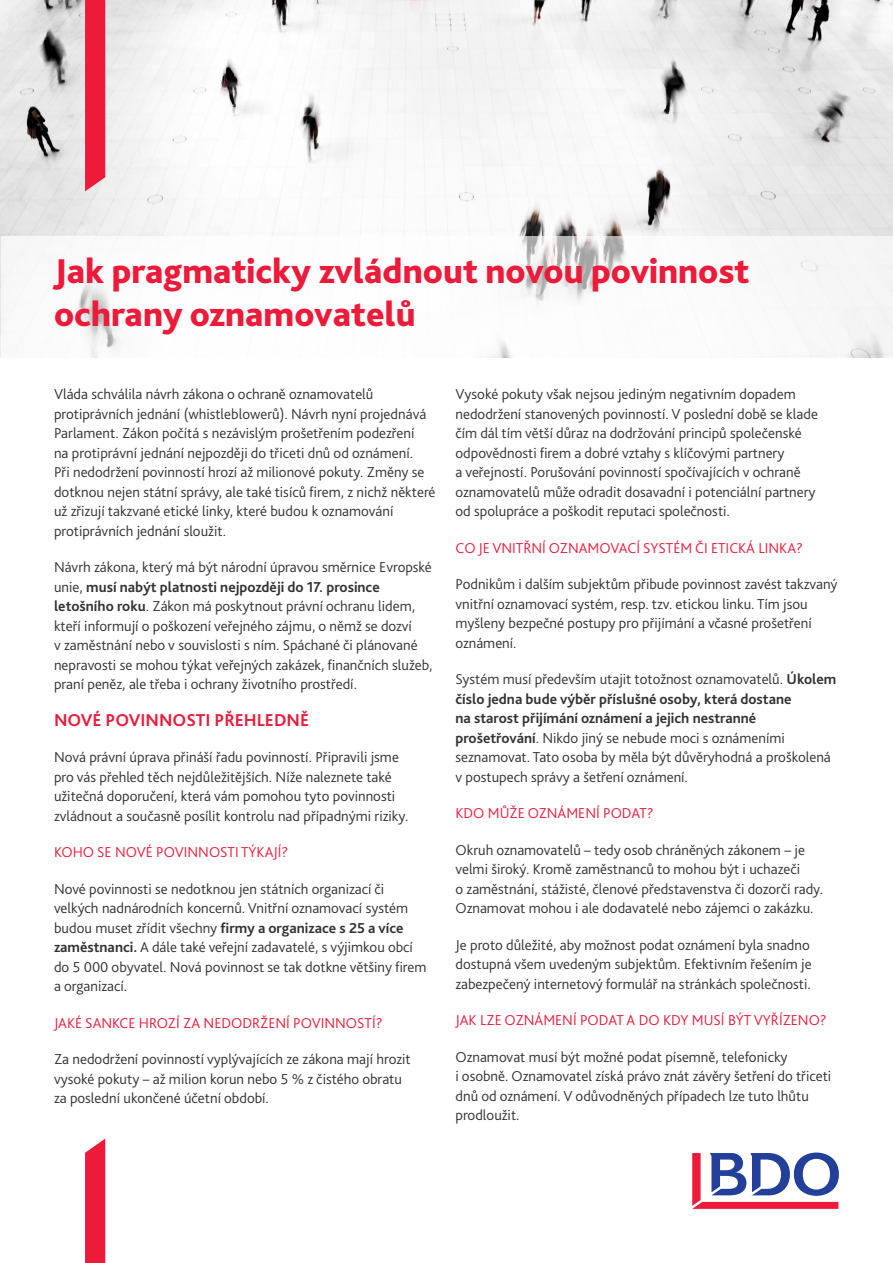
<style>
.page{position:relative;width:893px;height:1263px;background:#fff}
.page>*{position:absolute;margin:0;border:0;box-sizing:border-box;transform-origin:0 0}
.NADPIS{font:800 36px/43.2px "Bliss Pro";color:#ed1a3a}
.Subheading_level_1{font:700 18px "Bliss Pro";color:#ed1a3a}
.Body_text{font:300 15px/19.5px "Bliss Pro";color:#333231}
.Subheading_level_2{font:300 15px "Bliss Pro";color:#ed1a3a}
.s1{font-weight:700}
</style>
<div class="page">
<svg style="left:692px;top:1152px;width:147px;height:57px"></svg>
<img style="left:0;top:0;width:893px;height:357px">
<div style="left:1px;top:236px;width:891px;height:123px;background:#fff"></div>
<div style="left:85px;top:0;width:20px;height:191px;background:#ed1a3a"></div>
<svg style="left:85px;top:1139px;width:20px;height:124px;background:#ed2645"></svg>
<p class="NADPIS" style="left:54px;top:249px;width:697px">Jak pragmaticky zvládnout novou povinnost ochrany oznamovatelů</p>
<p class="Body_text" style="left:54px;top:384px;width:383px">Vláda schválila návrh zákona o ochraně oznamovatelů protiprávních jednání (whistleblowerů). Návrh nyní projednává Parlament. Zákon počítá s nezávislým prošetřením podezření<br>na protiprávní jednání nejpozději do třiceti dnů od oznámení.<br>Při nedodržení povinností hrozí až milionové pokuty. Změny se dotknou nejen státní správy, ale také tisíců firem, z nichž některé už zřizují takzvané etické linky, které budou k oznamování protiprávních jednání sloužit.</p>
<p class="Body_text" style="left:54px;top:557px;width:380px">Návrh zákona, který má být národní úpravou směrnice Evropské unie, <span class="s1">musí nabýt platnosti nejpozději do 17. prosince letošního roku</span>. Zákon má poskytnout právní ochranu lidem, kteří informují o poškození veřejného zájmu, o němž se dozví<br>v zaměstnání nebo v souvislosti s ním. Spáchané či plánované nepravosti se mohou týkat veřejných zakázek, finančních služeb, praní peněz, ale třeba i ochrany životního prostředí.</p>
<p class="Subheading_level_1" style="left:54px;top:708px;width:257px">NOVÉ POVINNOSTI PŘEHLEDNĚ</p>
<p class="Body_text" style="left:54px;top:747px;width:356px">Nová právní úprava přináší řadu povinností. Připravili jsme pro vás přehled těch nejdůležitějších. Níže naleznete také užitečná doporučení, která vám pomohou tyto povinnosti zvládnout a současně posílit kontrolu nad případnými riziky.</p>
<p class="Subheading_level_2" style="left:54px;top:843px;width:236px">KOHO SE NOVÉ POVINNOSTI TÝKAJÍ?</p>
<p class="Body_text" style="left:54px;top:879px;width:374px">Nové povinnosti se nedotknou jen státních organizací či velkých nadnárodních koncernů. Vnitřní oznamovací systém budou muset zřídit všechny <span class="s1">firmy a organizace s 25 a více zaměstnanci.</span> A dále také veřejní zadavatelé, s výjimkou obcí do 5 000 obyvatel. Nová povinnost se tak dotkne většiny firem a organizací.</p>
<p class="Subheading_level_2" style="left:54px;top:1013px;width:330px">JAKÉ SANKCE HROZÍ ZA NEDODRŽENÍ POVINNOSTÍ?</p>
<p class="Body_text" style="left:54px;top:1049px;width:358px">Za nedodržení povinností vyplývajících ze zákona mají hrozit vysoké pokuty – až milion korun nebo 5 % z čistého obratu za poslední ukončené účetní období.</p>
<p class="Body_text" style="left:455px;top:384px;width:364px">Vysoké pokuty však nejsou jediným negativním dopadem nedodržení stanovených povinností. V poslední době se klade čím dál tím větší důraz na dodržování principů společenské odpovědnosti firem a dobré vztahy s klíčovými partnery<br>a veřejností. Porušování povinností spočívajících v ochraně oznamovatelů může odradit dosavadní i potenciální partnery od spolupráce a poškodit reputaci společnosti.</p>
<p class="Subheading_level_2" style="left:455px;top:538px;width:349px">CO JE VNITŘNÍ OZNAMOVACÍ SYSTÉM ČI ETICKÁ LINKA?</p>
<p class="Body_text" style="left:455px;top:574px;width:384px">Podnikům i dalším subjektům přibude povinnost zavést takzvaný vnitřní oznamovací systém, resp. tzv. etickou linku. Tím jsou myšleny bezpečné postupy pro přijímání a včasné prošetření oznámení.</p>
<p class="Body_text" style="left:455px;top:669px;width:382px">Systém musí především utajit totožnost oznamovatelů. <span class="s1">Úkolem číslo jedna bude výběr příslušné osoby, která dostane<br>na starost přijímání oznámení a jejich nestranné prošetřování</span>. Nikdo jiný se nebude moci s oznámeními seznamovat. Tato osoba by měla být důvěryhodná a proškolená v postupech správy a šetření oznámení.</p>
<p class="Subheading_level_2" style="left:455px;top:804px;width:200px">KDO MŮŽE OZNÁMENÍ PODAT?</p>
<p class="Body_text" style="left:455px;top:840px;width:369px">Okruh oznamovatelů – tedy osob chráněných zákonem – je velmi široký. Kromě zaměstnanců to mohou být i uchazeči<br>o zaměstnání, stážisté, členové představenstva či dozorčí rady.<br>Oznamovat mohou i ale dodavatelé nebo zájemci o zakázku.</p>
<p class="Body_text" style="left:455px;top:935px;width:358px;text-align:justify">Je proto důležité, aby možnost podat oznámení byla snadno dostupná všem uvedeným subjektům. Efektivním řešením je zabezpečený internetový formulář na stránkách společnosti.</p>
<p class="Subheading_level_2" style="left:455px;top:1011px;width:373px">JAK LZE OZNÁMENÍ PODAT A DO KDY MUSÍ BÝT VYŘÍZENO?</p>
<p class="Body_text" style="left:455px;top:1047px;width:377px">Oznamovat musí být možné podat písemně, telefonicky<br>i osobně. Oznamovatel získá právo znát závěry šetření do třiceti dnů od oznámení. V odůvodněných případech lze tuto lhůtu prodloužit.</p>
</div>
